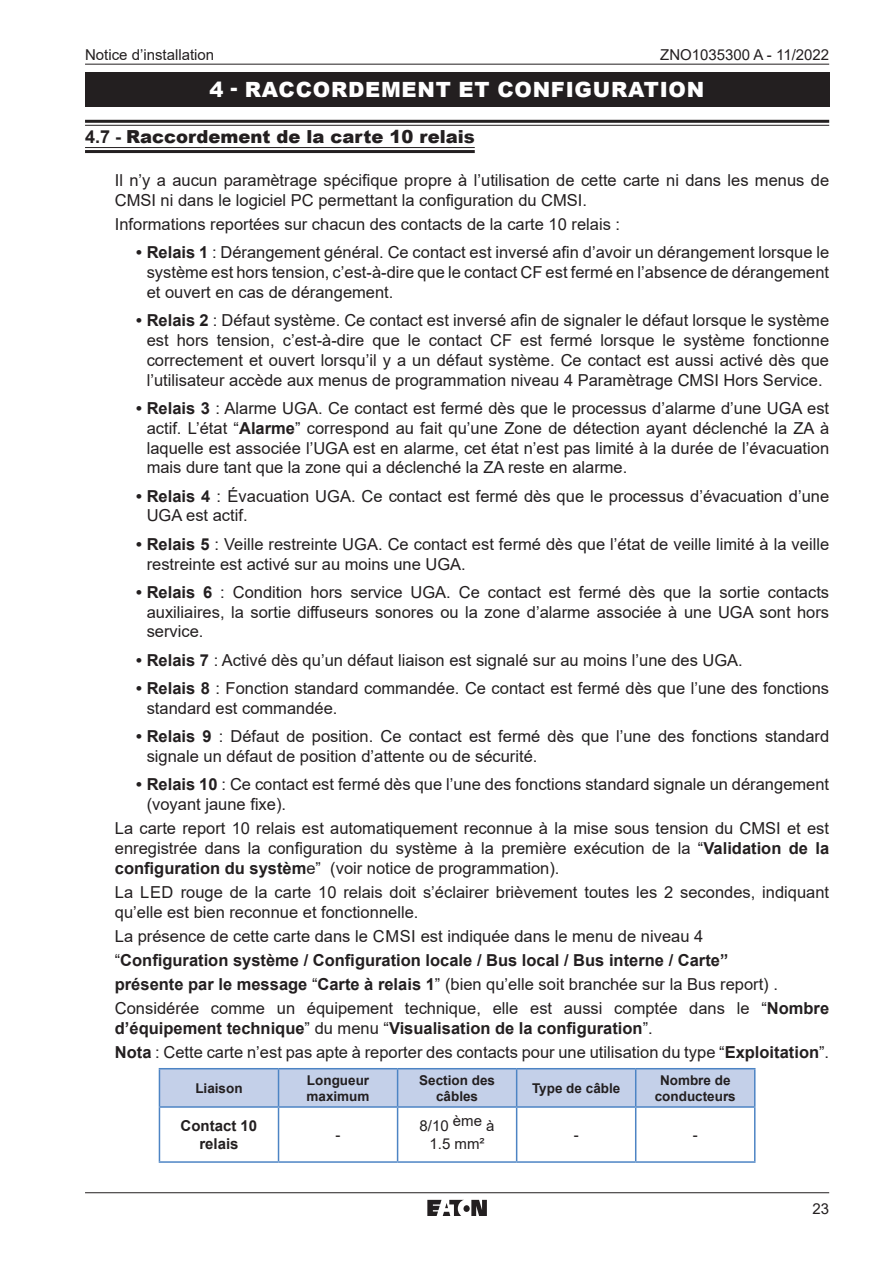
<style>
.page{position:relative;width:893px;height:1263px;background:#fff}
.page>*{position:absolute;margin:0;border:0;box-sizing:border-box;transform-origin:0 0}
.t1{font:900 21px "Arial";letter-spacing:.035em;color:#fff}
.t2{font:900 18px "Arial";color:#231f20}
.t3{font:16.5px/19.8px "Arial";color:#231f20}
.t4{font:15px/18px "Arial";color:#231f20;text-align:center}
.t5{font:700 15px/18px "Arial";color:#231f20;text-align:center}
.t6{font:700 13.5px/16.2px "Arial";color:#231f20;text-align:center}
.s1{font-weight:700}
</style>
<div class="page">
<hr style="left:85px;top:64px;width:744px;height:1px;background:#231f20">
<hr style="left:85px;top:1192px;width:744px;height:1px;background:#231f20">
<svg style="left:427px;top:1200px;width:60px;height:15px"></svg>
<hr style="left:85px;top:120px;width:744px;height:3px;background:#231f20">
<hr style="left:85px;top:125px;width:744px;height:1px;background:#231f20">
<hr style="left:85px;top:147px;width:390px;height:1px;background:#231f20">
<hr style="left:85px;top:150px;width:390px;height:3px;background:#231f20">
<div style="left:85px;top:72px;width:744px;height:34px;background:#231f20"></div>
<div style="left:160px;top:1069px;width:594px;height:37px;background:#c4d0e9"></div>
<hr style="left:159px;top:1068px;width:120px;height:1px;background:#4d84c4">
<hr style="left:159px;top:1069px;width:1px;height:37px;background:#4d84c4">
<hr style="left:279px;top:1068px;width:119px;height:1px;background:#4d84c4">
<hr style="left:278px;top:1069px;width:1px;height:37px;background:#4d84c4">
<hr style="left:398px;top:1068px;width:119px;height:1px;background:#4d84c4">
<hr style="left:397px;top:1069px;width:1px;height:37px;background:#4d84c4">
<hr style="left:517px;top:1068px;width:119px;height:1px;background:#4d84c4">
<hr style="left:516px;top:1069px;width:1px;height:37px;background:#4d84c4">
<hr style="left:636px;top:1068px;width:119px;height:1px;background:#4d84c4">
<hr style="left:635px;top:1069px;width:1px;height:37px;background:#4d84c4">
<hr style="left:754px;top:1069px;width:1px;height:37px;background:#4d84c4">
<hr style="left:159px;top:1106px;width:120px;height:2px;background:#4d84c4">
<hr style="left:159px;top:1108px;width:1px;height:53px;background:#4d84c4">
<hr style="left:279px;top:1106px;width:119px;height:2px;background:#4d84c4">
<hr style="left:278px;top:1108px;width:1px;height:53px;background:#4d84c4">
<hr style="left:398px;top:1106px;width:119px;height:2px;background:#4d84c4">
<hr style="left:397px;top:1108px;width:1px;height:53px;background:#4d84c4">
<hr style="left:517px;top:1106px;width:119px;height:2px;background:#4d84c4">
<hr style="left:516px;top:1108px;width:1px;height:53px;background:#4d84c4">
<hr style="left:636px;top:1106px;width:119px;height:2px;background:#4d84c4">
<hr style="left:635px;top:1108px;width:1px;height:53px;background:#4d84c4">
<hr style="left:754px;top:1108px;width:1px;height:53px;background:#4d84c4">
<hr style="left:159px;top:1161px;width:120px;height:2px;background:#4d84c4">
<hr style="left:279px;top:1161px;width:119px;height:2px;background:#4d84c4">
<hr style="left:398px;top:1161px;width:119px;height:2px;background:#4d84c4">
<hr style="left:517px;top:1161px;width:119px;height:2px;background:#4d84c4">
<hr style="left:636px;top:1161px;width:119px;height:2px;background:#4d84c4">
<p class="t4" style="left:85px;top:45px;width:131px">Notice d’installation</p>
<p class="t4" style="left:660px;top:45px;width:171px">ZNO1035300 A - 11/2022</p>
<p class="t1" style="left:209px;top:74px;width:496px">4 - RACCORDEMENT ET CONFIGURATION</p>
<p class="t2" style="left:85px;top:123px;width:391px"><span class="s1">4.7 -</span> Raccordement de la carte 10 relais</p>
<p class="t3" style="left:115px;top:170px;width:716px">Il n’y a aucun paramètrage spécifique propre à l’utilisation de cette carte ni dans les menus de<br>CMSI ni dans le logiciel PC permettant la configuration du CMSI.</p>
<p class="t3" style="left:115px;top:214px;width:507px">Informations reportées sur chacun des contacts de la carte 10 relais :</p>
<p class="t3" style="left:147px;top:242px;width:684px;text-align:justify;text-indent:-11px"><span class="s1">• Relais 1</span> : Dérangement général. Ce contact est inversé afin d’avoir un dérangement lorsque le système est hors tension, c’est-à-dire que le contact CF est fermé en l’absence de dérangement et ouvert en cas de dérangement.</p>
<p class="t3" style="left:147px;top:310px;width:684px;text-align:justify;text-indent:-11px"><span class="s1">• Relais 2</span> : Défaut système. Ce contact est inversé afin de signaler le défaut lorsque le système est hors tension, c’est-à-dire que le contact CF est fermé lorsque le système fonctionne correctement et ouvert lorsqu’il y a un défaut système. Ce contact est aussi activé dès que l’utilisateur accède aux menus de programmation niveau 4 Paramètrage CMSI Hors Service.</p>
<p class="t3" style="left:147px;top:398px;width:684px;text-align:justify;text-indent:-11px"><span class="s1">• Relais 3</span> : Alarme UGA. Ce contact est fermé dès que le processus d’alarme d’une UGA est actif. L’état “<span class="s1">Alarme</span>” correspond au fait qu’une Zone de détection ayant déclenché la ZA à laquelle est associée l’UGA est en alarme, cet état n’est pas limité à la durée de l’évacuation mais dure tant que la zone qui a déclenché la ZA reste en alarme.</p>
<p class="t3" style="left:147px;top:486px;width:684px;text-indent:-11px"><span class="s1">• Relais 4</span> : Évacuation UGA. Ce contact est fermé dès que le processus d’évacuation d’une<br>UGA est actif.</p>
<p class="t3" style="left:147px;top:534px;width:684px;text-indent:-11px"><span class="s1">• Relais 5</span> : Veille restreinte UGA. Ce contact est fermé dès que l’état de veille limité à la veille restreinte est activé sur au moins une UGA.</p>
<p class="t3" style="left:147px;top:582px;width:684px;text-align:justify;text-indent:-11px"><span class="s1">• Relais 6</span> : Condition hors service UGA. Ce contact est fermé dès que la sortie contacts auxiliaires, la sortie diffuseurs sonores ou la zone d’alarme associée à une UGA sont hors service.</p>
<p class="t3" style="left:136px;top:650px;width:608px"><span class="s1">• Relais 7</span> : Activé dès qu’un défaut liaison est signalé sur au moins l’une des UGA.</p>
<p class="t3" style="left:147px;top:678px;width:684px;text-indent:-11px"><span class="s1">• Relais 8</span> : Fonction standard commandée. Ce contact est fermé dès que l’une des fonctions standard est commandée.</p>
<p class="t3" style="left:147px;top:726px;width:684px;text-indent:-11px"><span class="s1">• Relais 9</span> : Défaut de position. Ce contact est fermé dès que l’une des fonctions standard signale un défaut de position d’attente ou de sécurité.</p>
<p class="t3" style="left:147px;top:774px;width:684px;text-indent:-11px"><span class="s1">• Relais 10</span> : Ce contact est fermé dès que l’une des fonctions standard signale un dérangement (voyant jaune fixe).</p>
<p class="t3" style="left:115px;top:818px;width:716px;text-align:justify">La carte report 10 relais est automatiquement reconnue à la mise sous tension du CMSI et est enregistrée dans la configuration du système à la première exécution de la “<span class="s1">Validation de la configuration du systèm</span>e” (voir notice de programmation).</p>
<p class="t3" style="left:115px;top:882px;width:716px">La LED rouge de la carte 10 relais doit s’éclairer brièvement toutes les 2 secondes, indiquant qu’elle est bien reconnue et fonctionnelle.</p>
<p class="t3" style="left:115px;top:924px;width:716px;line-height:24px">La présence de cette carte dans le CMSI est indiquée dans le menu de niveau 4<br>“<span class="s1">Configuration système / Configuration locale / Bus local / Bus interne / Carte”<br>présente par le message</span> “<span class="s1">Carte à relais 1</span>” (bien qu’elle soit branchée sur la Bus report) .<br>Considérée comme un équipement technique, elle est aussi comptée dans le “<span class="s1">Nombre</span></p>
<p class="t3" style="left:115px;top:1016px;width:716px;line-height:24px"><span class="s1">d’équipement technique</span>” du menu “<span class="s1">Visualisation de la configuration</span>”.<br><span class="s1">Nota</span> : Cette carte n’est pas apte à reporter des contacts pour une utilisation du type “<span class="s1">Exploitation</span>”.</p>
<p class="t6" style="left:195px;top:1080px;width:49px">Liaison</p>
<p class="t6" style="left:307px;top:1072px;width:65px;text-align:left">Longueur maximum</p>
<p class="t6" style="left:419px;top:1072px;width:77px">Section des câbles</p>
<p class="t6" style="left:532px;top:1080px;width:90px">Type de câble</p>
<p class="t6" style="left:655px;top:1072px;width:83px">Nombre de conducteurs</p>
<p class="t5" style="left:181px;top:1117px;width:78px">Contact 10 relais</p>
<p class="t4" style="left:420px;top:1116px;width:77px">8/10 ème à<br>1.5 mm²</p>
<p class="t4" style="left:336px;top:1125px;width:6px">-</p>
<p class="t4" style="left:574px;top:1125px;width:6px">-</p>
<p class="t4" style="left:693px;top:1125px;width:6px">-</p>
<p class="t4" style="left:812px;top:1200px;width:18px">23</p>
</div>
